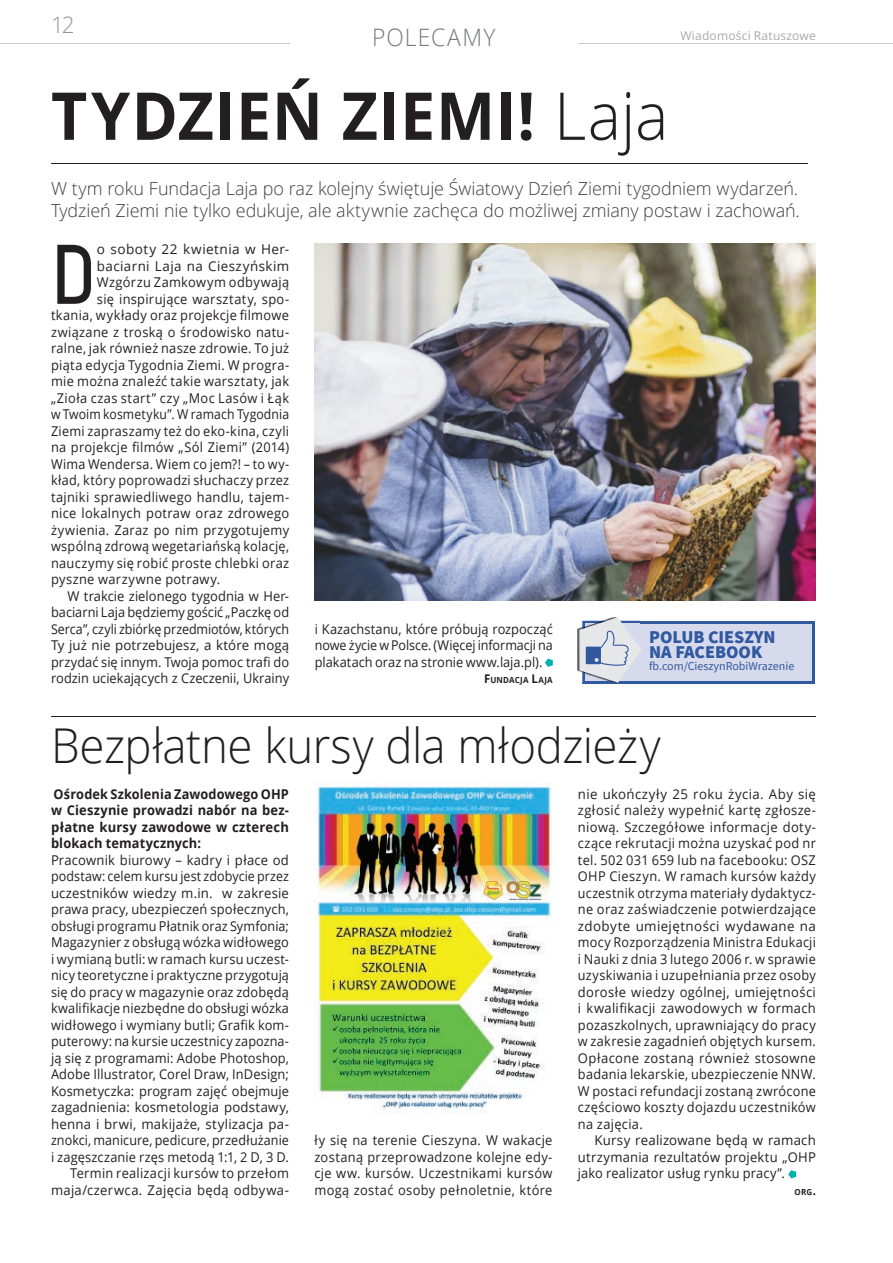
<style>
.page{position:relative;width:893px;height:1263px;background:#fff}
.page>*{position:absolute;margin:0;border:0;box-sizing:border-box;transform-origin:0 0}
.t1{font:84.15px "advent Bd 2";color:#231f20;scale:.95 1}
.t2{font:700 66px "Open Sans";letter-spacing:.015em;color:#231f20;scale:.95 1}
.t3{font:300 48px "Open Sans";letter-spacing:-.005em;color:#231f20;scale:.95 1}
.t4{font:300 24px "Open Sans";letter-spacing:.05em;color:#76787b;scale:.95 1}
.t5{font:300 22.5px "Open Sans";color:#939598}
.t6{font:300 18px/21.6px "Open Sans";letter-spacing:-.005em;color:#3e3e3f}
.t7{font:900 18px/15px "Source Sans Pro";color:#30599f}
.t8{font:13.5px/16.5px "Open Sans";letter-spacing:.02em;color:#231f20;text-align:justify}
.t9{font:13.5px/16.5px "Open Sans";letter-spacing:.02em;color:#231f20;text-align:justify;scale:.95 1}
.t10{font:700 13.5px/16.5px "Open Sans";letter-spacing:.01em;color:#231f20;text-align:justify;scale:.94 1}
.t11{font:13.5px "Open Sans";color:#231f20;scale:.95 1}
.t12{font:13.5px "Open Sans";letter-spacing:.02em;color:#231f20;scale:.94 1}
.t13{font:13.5px "Open Sans";letter-spacing:-.005em;color:#231f20;scale:.93 1}
.t14{font:13.5px "Open Sans";letter-spacing:.02em;color:#231f20;scale:.91 1}
.t15{font:13.5px "Open Sans";letter-spacing:.02em;color:#231f20;scale:.96 1}
.t16{font:13.5px "Open Sans";letter-spacing:.02em;color:#231f20;scale:.93 1}
.t17{font:13.5px "Open Sans";color:#231f20;scale:.96 1}
.t18{font:12px "Source Sans Pro";color:#30599f}
.t19{font:12px "Open Sans";letter-spacing:.015em;color:#a8a9ad}
.t20{font:700 8.4px "Open Sans";letter-spacing:.025em;color:#231f20;scale:.95 1}
.s1{font-weight:300}
.s2{font-size:12px}
</style>
<div class="page">
<hr style="left:0;top:43px;width:289px;height:1px;background:#c7c8ca">
<hr style="left:578px;top:43px;width:315px;height:1px;background:#c7c8ca">
<hr style="left:51px;top:163px;width:757px;height:1px;background:#231f20">
<hr style="left:51px;top:716px;width:765px;height:1px;background:#231f20">
<svg style="left:788px;top:1170px;width:8px;height:8px"></svg>
<img style="left:315px;top:243px;width:501px;height:358px">
<svg style="left:545px;top:659px;width:8px;height:8px"></svg>
<img style="left:314px;top:782px;width:238px;height:331px">
<div style="left:583px;top:621px;width:232px;height:62px;background:linear-gradient(to bottom,#30599f,#30599f)"></div>
<div style="left:640px;top:624px;width:172px;height:56px;background:#d7daec"></div>
<img style="left:577px;top:627px;width:2px;height:45px">
<svg style="left:579px;top:617px;width:63px;height:66px;background:#c6cddc"></svg>
<h3 class="t5" style="left:51px;top:9px;width:25px">12</h3>
<h3 class="t4" style="left:372px;top:21px;width:131px">POLECAMY</h3>
<p class="t19" style="left:680px;top:27px;width:137px">Wiadomości Ratuszowe</p>
<h2 class="t2" style="left:51px;top:69px;width:651px">TYDZIEŃ ZIEMI! <span class="s1">Laja</span></h2>
<h3 class="t6" style="left:51px;top:178px;width:750px">W tym roku Fundacja Laja po raz kolejny świętuje Światowy Dzień Ziemi tygodniem wydarzeń.<br>Tydzień Ziemi nie tylko edukuje, ale aktywnie zachęca do możliwej zmiany postaw i zachowań.</h3>
<h1 class="t1" style="left:51px;top:223px;width:49px">D</h1>
<p class="t8" style="left:97px;top:241px;width:194px">o soboty 22 kwietnia w Her-</p>
<p class="t8" style="left:97px;top:257px;width:194px">baciarni Laja na Cieszyńskim</p>
<p class="t9" style="left:97px;top:274px;width:204px">Wzgórzu Zamkowym odbywają</p>
<p class="t9" style="left:97px;top:290px;width:204px">się inspirujące warsztaty, spo-</p>
<p class="t9" style="left:51px;top:307px;width:252px">tkania, wykłady oraz projekcje filmowe</p>
<p class="t9" style="left:51px;top:323px;width:252px">związane z troską o środowisko natu-</p>
<p class="t9" style="left:51px;top:340px;width:252px">ralne, jak również nasze zdrowie. To już</p>
<p class="t9" style="left:51px;top:356px;width:252px">piąta edycja Tygodnia Ziemi. W progra-</p>
<p class="t9" style="left:51px;top:373px;width:252px">mie można znaleźć takie warsztaty, jak</p>
<p class="t9" style="left:51px;top:389px;width:252px">„Zioła czas start” czy „Moc Lasów i Łąk</p>
<p class="t14" style="left:51px;top:405px;width:263px">w Twoim kosmetyku”. W ramach Tygodnia</p>
<p class="t12" style="left:51px;top:422px;width:255px">Ziemi zapraszamy też do eko-kina, czyli</p>
<p class="t9" style="left:51px;top:439px;width:252px">na projekcje filmów „Sól Ziemi” (2014)</p>
<p class="t16" style="left:51px;top:455px;width:258px">Wima Wendersa. Wiem co jem?! – to wy-</p>
<p class="t12" style="left:51px;top:471px;width:255px">kład, który poprowadzi słuchaczy przez</p>
<p class="t9" style="left:51px;top:488px;width:252px">tajniki sprawiedliwego handlu, tajem-</p>
<p class="t15" style="left:51px;top:504px;width:250px">nice lokalnych potraw oraz zdrowego</p>
<p class="t9" style="left:51px;top:521px;width:252px">żywienia. Zaraz po nim przygotujemy</p>
<p class="t12" style="left:51px;top:537px;width:255px">wspólną zdrową wegetariańską kolację,</p>
<p class="t9" style="left:51px;top:554px;width:252px">nauczymy się robić proste chlebki oraz</p>
<p class="t9" style="left:51px;top:571px;width:180px">pyszne warzywne potrawy.</p>
<p class="t17" style="left:68px;top:587px;width:232px">W trakcie zielonego tygodnia w Her-</p>
<p class="t11" style="left:51px;top:603px;width:252px">baciarni Laja będziemy gościć „Paczkę od</p>
<p class="t13" style="left:51px;top:620px;width:258px">Serca”, czyli zbiórkę przedmiotów, których</p>
<p class="t8" style="left:51px;top:637px;width:240px">Ty już nie potrzebujesz, a które mogą</p>
<p class="t11" style="left:51px;top:653px;width:252px">przydać się innym. Twoja pomoc trafi do</p>
<p class="t11" style="left:51px;top:669px;width:252px">rodzin uciekających z Czeczenii, Ukrainy</p>
<p class="t9" style="left:315px;top:620px;width:252px">i Kazachstanu, które próbują rozpocząć nowe życie w Polsce. (Więcej informacji na plakatach oraz na stronie www.laja.pl).</p>
<p class="t20" style="left:484px;top:674px;width:74px"><span class="s2">F</span>UNDACJA <span class="s2">L</span>AJA</p>
<h3 class="t7" style="left:649px;top:629px;width:128px">POLUB CIESZYN<br>NA FACEBOOK</h3>
<p class="t18" style="left:649px;top:659px;width:147px">fb.com/CieszynRobiWrazenie</p>
<h3 class="t3" style="left:51px;top:713px;width:643px">Bezpłatne kursy dla młodzieży</h3>
<p class="t10" style="left:51px;top:785px;width:255px">Ośrodek Szkolenia Zawodowego OHP w Cieszynie prowadzi nabór na bez&shy;płatne kursy zawodowe w czterech blokach tematycznych:</p>
<p class="t8" style="left:51px;top:851px;width:239px;text-align:right">Pracownik biurowy – kadry i płace od podstaw: celem kursu jest zdobycie przez uczestników wiedzy m.in. w zakresie prawa pracy, ubezpieczeń społecznych, obsługi programu Płatnik oraz Symfonia; Magazynier z obsługą wózka widłowego i wymianą butli: w ramach kursu uczest&shy;nicy teoretyczne i praktyczne przygotują się do pracy w magazynie oraz zdobędą kwalifikacje niezbędne do obsługi wózka widłowego i wymiany butli; Grafik kom&shy;puterowy: na kursie uczestnicy zapozna&shy;ją się z programami: Adobe Photoshop, Adobe Illustrator, Corel Draw, InDesign; Kosmetyczka: program zajęć obejmuje zagadnienia: kosmetologia podstawy, henna i brwi, makijaże, stylizacja pa&shy;znokci, manicure, pedicure, przedłużanie i zagęszczanie rzęs metodą 1:1, 2 D, 3 D.<br>Termin realizacji kursów to przełom maja/czerwca. Zajęcia będą odbywa-</p>
<p class="t8" style="left:578px;top:785px;width:239px">nie ukończyły 25 roku życia. Aby się zgłosić należy wypełnić kartę zgłosze&shy;niową. Szczegółowe informacje doty&shy;czące rekrutacji można uzyskać pod nr tel. 502 031 659 lub na facebooku: OSZ OHP Cieszyn. W ramach kursów każdy uczestnik otrzyma materiały dydaktycz&shy;ne oraz zaświadczenie potwierdzające zdobyte umiejętności wydawane na mocy Rozporządzenia Ministra Edukacji i Nauki z dnia 3 lutego 2006 r. w sprawie uzyskiwania i uzupełniania przez osoby dorosłe wiedzy ogólnej, umiejętności i kwalifikacji zawodowych w formach pozaszkolnych, uprawniający do pracy w zakresie zagadnień objętych kursem.<br>Opłacone zostaną również stosowne badania lekarskie, ubezpieczenie NNW.<br>W postaci refundacji zostaną zwrócone częściowo koszty dojazdu uczestników na zajęcia.</p>
<p class="t8" style="left:578px;top:1132px;width:239px;text-indent:16px">Kursy realizowane będą w ramach utrzymania rezultatów projektu „OHP jako realizator usług rynku pracy”.</p>
<p class="t20" style="left:795px;top:1186px;width:24px">ORG<span class="s2">.</span></p>
<p class="t9" style="left:314px;top:1132px;width:252px">ły się na terenie Cieszyna. W wakacje zostaną przeprowadzone kolejne edy&shy;cje ww. kursów. Uczestnikami kursów mogą zostać osoby pełnoletnie, które</p>
</div>
